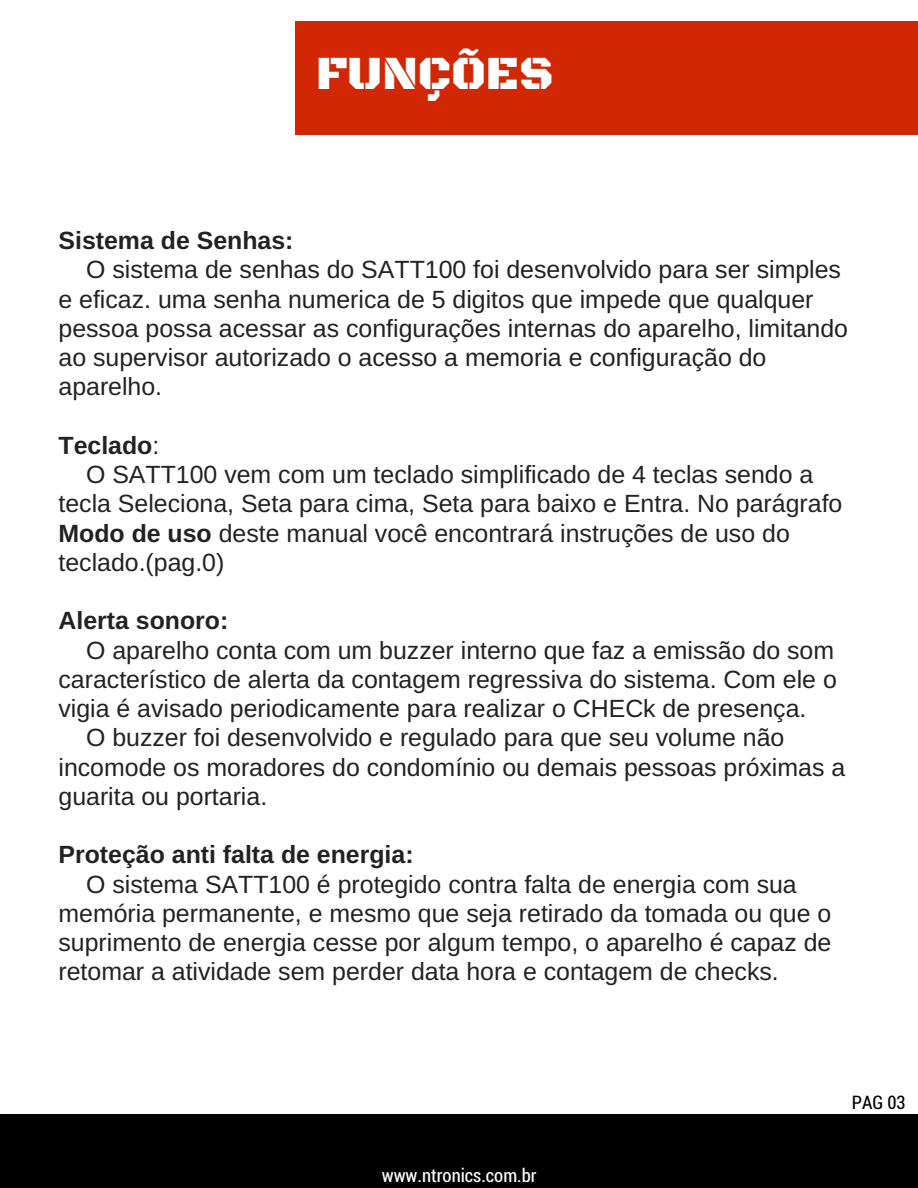
<style>
.page{position:relative;width:918px;height:1188px;background:#fff}
.page>*{position:absolute;margin:0;border:0;box-sizing:border-box;transform-origin:0 0}
.t1{font:48.15px "Black Ops One";color:#fff}
.t2{font:24.9px/29.2px "Arimo";color:#222}
.t3{font:700 24.9px "Arimo";color:#222}
.t4{font:18.75px "Roboto Condensed";color:#fff}
.t5{font:18.75px "Roboto Condensed";color:#000}
.s1{font-weight:400}
.s2{font-weight:700}
</style>
<div class="page">
<div style="left:316px;top:44px;width:583px;height:71px;background:#d22704"></div>
<div style="left:295px;top:113px;width:23px;height:22px;background:#d22704"></div>
<div style="left:316px;top:113px;width:583px;height:22px;background:#d22704"></div>
<div style="left:898px;top:113px;width:20px;height:22px;background:#d22704"></div>
<div style="left:898px;top:21px;width:20px;height:24px;background:#d22704"></div>
<div style="left:316px;top:21px;width:583px;height:24px;background:#d22704"></div>
<div style="left:898px;top:44px;width:20px;height:71px;background:#d22704"></div>
<div style="left:295px;top:44px;width:23px;height:71px;background:#d22704"></div>
<div style="left:295px;top:21px;width:23px;height:24px;background:#d22704"></div>
<div style="left:0;top:1115px;width:918px;height:73px;background:#000"></div>
<h1 class="t1" style="left:316px;top:45px;width:239px">FUNÇÕES</h1>
<p class="t3" style="left:58px;top:227px;width:237px">Sistema de Senhas:</p>
<p class="t2" style="left:58px;top:255px;width:791px;text-indent:28px">O sistema de senhas do SATT100 foi desenvolvido para ser simples e eficaz. uma senha numerica de 5 digitos que impede que qualquer pessoa possa acessar as configurações internas do aparelho, limitando ao supervisor autorizado o acesso a memoria e configuração do aparelho.</p>
<p class="t3" style="left:58px;top:431px;width:102px">Teclado<span class="s1">:</span></p>
<p class="t2" style="left:86px;top:460px;width:729px">O SATT100 vem com um teclado simplificado de 4 teclas sendo a</p>
<p class="t2" style="left:58px;top:489px;width:785px">tecla Seleciona, Seta para cima, Seta para baixo e Entra. No parágrafo</p>
<p class="t2" style="left:58px;top:518px;width:733px"><span class="s2">Modo de uso</span> deste manual você encontrará instruções de uso do</p>
<p class="t2" style="left:58px;top:548px;width:167px">teclado.(pag.0)</p>
<p class="t3" style="left:58px;top:607px;width:171px">Alerta sonoro:</p>
<p class="t2" style="left:86px;top:635px;width:750px">O aparelho conta com um buzzer interno que faz a emissão do som</p>
<p class="t2" style="left:58px;top:665px;width:780px">característico de alerta da contagem regressiva do sistema. Com ele o</p>
<p class="t2" style="left:58px;top:694px;width:749px">vigia é avisado periodicamente para realizar o CHECk de presença.</p>
<p class="t2" style="left:86px;top:723px;width:700px">O buzzer foi desenvolvido e regulado para que seu volume não</p>
<p class="t2" style="left:58px;top:752px;width:788px">incomode os moradores do condomínio ou demais pessoas próximas a</p>
<p class="t2" style="left:58px;top:782px;width:210px">guarita ou portaria.</p>
<p class="t3" style="left:58px;top:841px;width:357px">Proteção anti falta de energia:</p>
<p class="t2" style="left:58px;top:869px;width:774px;text-indent:28px">O sistema SATT100 é protegido contra falta de energia com sua memória permanente, e mesmo que seja retirado da tomada ou que o suprimento de energia cesse por algum tempo, o aparelho é capaz de retomar a atividade sem perder data hora e contagem de checks.</p>
<p class="t4" style="left:382px;top:1163px;width:156px">www.ntronics.com.br</p>
<p class="t5" style="left:852px;top:1090px;width:55px">PAG 03</p>
</div>
